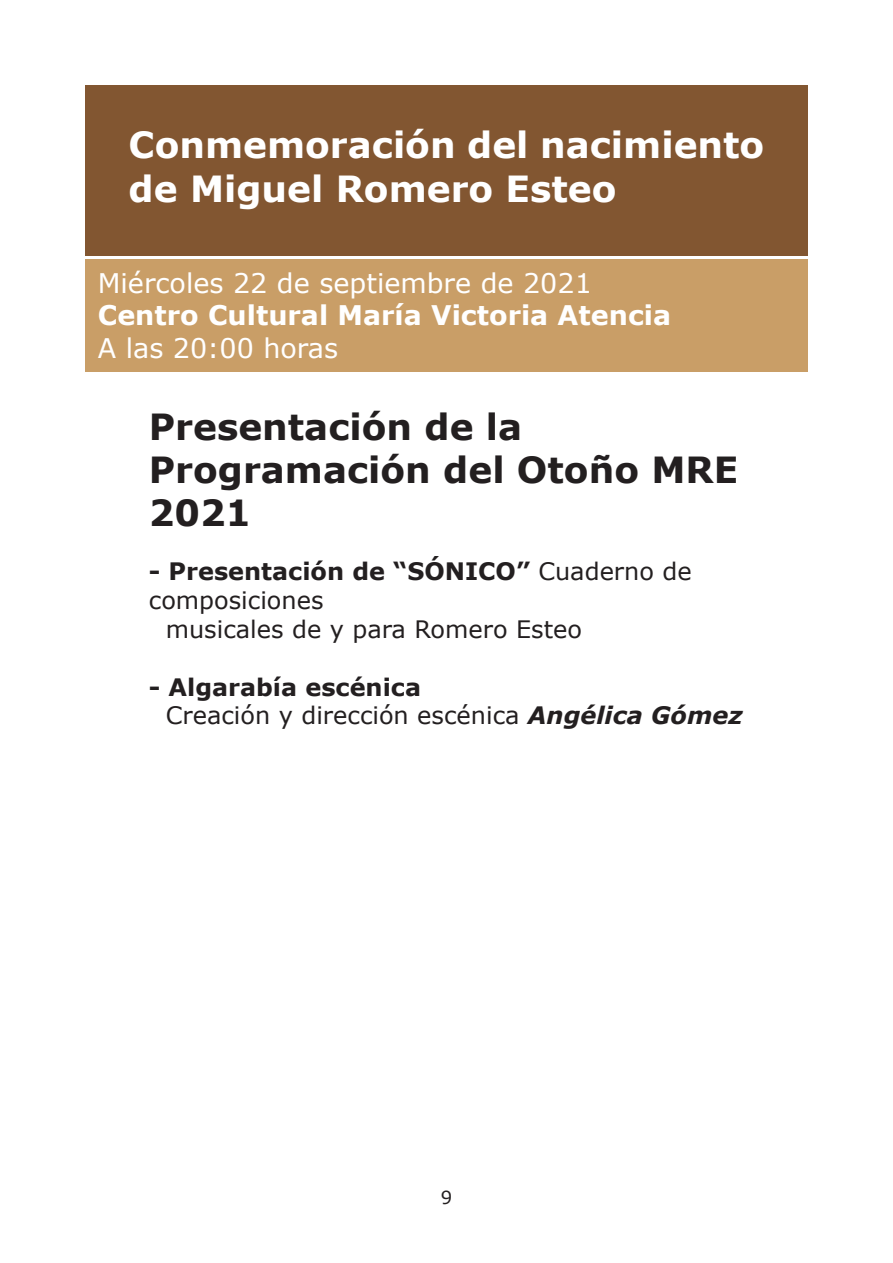
<style>
.page{position:relative;width:893px;height:1263px;background:#fff}
.page>*{position:absolute;margin:0;border:0;box-sizing:border-box;transform-origin:0 0}
.t1{font:700 36px/43.2px "Verdana";color:#fff}
.t2{font:700 36px/43.2px "Verdana";color:#231f20}
.t3{font:27px "Verdana";color:#fff}
.t4{font:700 27px "Verdana";color:#fff}
.t5{font:24px "Verdana";color:#231f20}
.t6{font:700 24px/28.8px "Verdana";color:#231f20}
.t7{font:18px "Verdana";color:#231f20}
.s1{font-weight:400}
.s2{font-weight:700;font-style:italic}
</style>
<div class="page">
<div style="left:85px;top:259px;width:723px;height:113px;background:#c99e67"></div>
<div style="left:85px;top:85px;width:723px;height:170px;background:#825631"></div>
<p class="t1" style="left:129px;top:123px;width:637px">Conmemoración del nacimiento de Miguel Romero Esteo</p>
<p class="t3" style="left:98px;top:264px;width:495px">Miércoles 22 de septiembre de 2021</p>
<p class="t4" style="left:98px;top:296px;width:575px">Centro Cultural María Victoria Atencia</p>
<p class="t3" style="left:98px;top:329px;width:242px">A las 20:00 horas</p>
<p class="t2" style="left:149px;top:405px;width:591px">Presentación de la<br>Programación del Otoño MRE<br>2021</p>
<p class="t6" style="left:149px;top:557px;width:544px">- Presentación de “SÓNICO” <span class="s1">Cuaderno de composiciones</span></p>
<p class="t5" style="left:166px;top:613px;width:418px">musicales de y para Romero Esteo</p>
<p class="t6" style="left:149px;top:672px;width:274px">- Algarabía escénica</p>
<p class="t5" style="left:166px;top:699px;width:578px">Creación y dirección escénica <span class="s2">Angélica Gómez</span></p>
<p class="t7" style="left:441px;top:1185px;width:13px">9</p>
</div>
